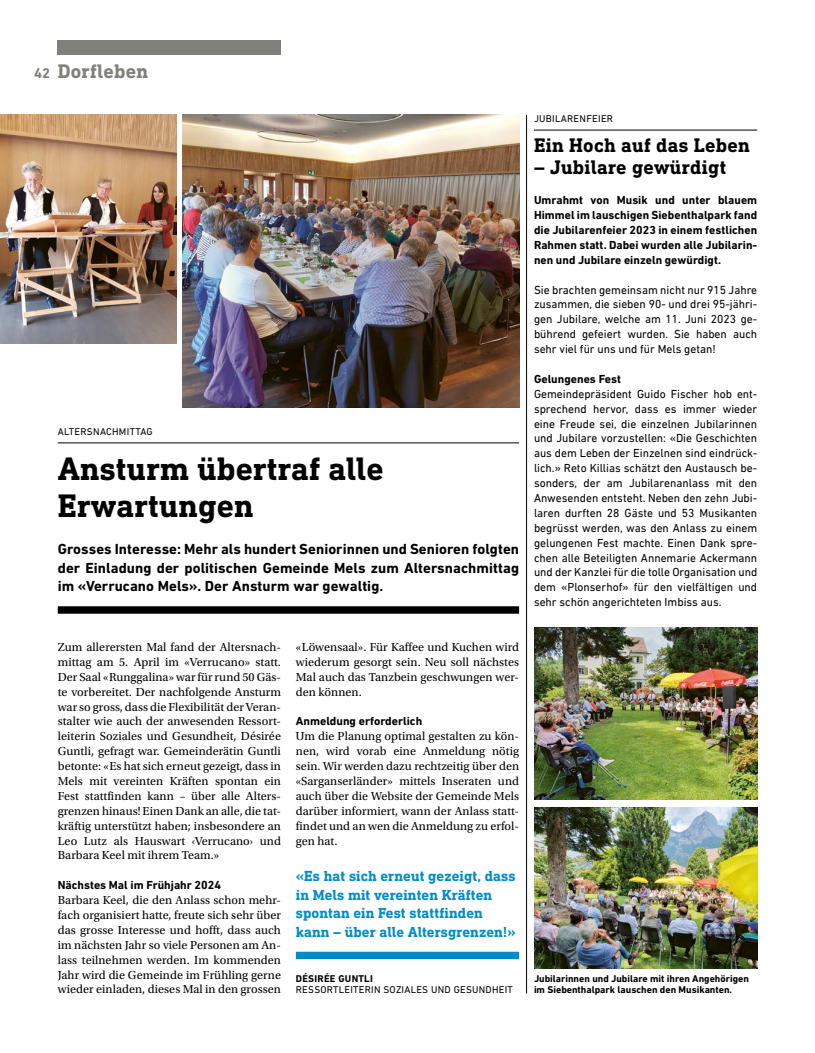
<style>
.page{position:relative;width:815px;height:1053px;background:#fff}
.page>*{position:absolute;margin:0;border:0;box-sizing:border-box;transform-origin:0 0}
.t1{font:700 33.12px/37.2px "DIN Next Slab Pro";letter-spacing:.005em;color:#000}
.t2{font:700 20px "DIN Next Slab Pro";letter-spacing:.015em;color:#000}
.t3{font:700 20px "DIN Next Slab Pro";letter-spacing:.015em;color:#81807a}
.t4{font:700 14.88px/18.6px "DIN Next LT Pro";letter-spacing:.005em;color:#000;text-align:justify}
.t5{font:700 14.88px/18.6px "DIN Next Slab Pro";letter-spacing:.005em;color:#008dc7}
.t6{font:12.25px/14.9px "Utopia Std";letter-spacing:.005em;color:#000;text-align:justify}
.t7{font:11.88px/14.9px "DIN Next LT Pro";color:#000;text-align:justify}
.t8{font:700 11.88px/14.9px "DIN Next LT Pro";color:#000;text-align:justify}
.t9{font:700 10px/11.9px "DIN Next LT Pro";color:#000}
.t10{font:10px "DIN Next LT Pro";letter-spacing:.025em;color:#000}
.t11{font:700 10px "DIN Next LT Pro";letter-spacing:.025em;color:#000}
.s1{font-family:"DIN Next LT Pro";font-size:14.38px}
</style>
<div class="page">
<div style="left:58px;top:40px;width:223px;height:15px;background:#81807a"></div>
<hr style="left:58px;top:442px;width:461px;height:1px;background:#000">
<div style="left:58px;top:606px;width:461px;height:7px;background:#000"></div>
<img style="left:0;top:115px;width:177px;height:229px">
<img style="left:183px;top:115px;width:336px;height:292px">
<img style="left:534px;top:628px;width:223px;height:171px">
<img style="left:534px;top:807px;width:223px;height:161px">
<hr style="left:534px;top:130px;width:223px;height:1px;background:#000">
<hr style="left:526px;top:115px;width:1px;height:878px;background:#000">
<div style="left:296px;top:951px;width:223px;height:8px;background:#008dc7"></div>
<h2 class="t3" style="left:34px;top:59px;width:116px"><span class="s1">42</span> Dorfleben</h2>
<p class="t10" style="left:58px;top:426px;width:97px">ALTERSNACHMITTAG</p>
<h1 class="t1" style="left:58px;top:449px;width:327px">Ansturm übertraf alle<br>Erwartungen</h1>
<p class="t4" style="left:58px;top:539px;width:463px">Grosses Interesse: Mehr als hundert Seniorinnen und Senioren folgten der Einladung der politischen Gemeinde Mels zum Altersnachmittag im «Verrucano Mels». Der Ansturm war gewaltig.</p>
<p class="t6" style="left:58px;top:639px;width:225px">Zum allerersten Mal fand der Altersnach&shy;mittag am 5. April im «Verrucano» statt.<br>Der Saal «Runggalina» war für rund 50 Gäs&shy;te vorbereitet. Der nachfolgende Ansturm war so gross, dass die Flexibilität der Veran&shy;stalter wie auch der anwesenden Ressort&shy;leiterin Soziales und Gesundheit, Désirée Guntli, gefragt war. Gemeinderätin Guntli betonte: «Es hat sich erneut gezeigt, dass in Mels mit vereinten Kräften spontan ein Fest stattfinden kann – über alle Alters&shy;grenzen hinaus! Einen Dank an alle, die tat&shy;kräftig unterstützt haben; insbesondere an Leo Lutz als Hauswart ‹Verrucano› und Barbara Keel mit ihrem Team.»</p>
<p class="t8" style="left:58px;top:877px;width:165px">Nächstes Mal im Frühjahr 2024</p>
<p class="t6" style="left:58px;top:892px;width:225px">Barbara Keel, die den Anlass schon mehr&shy;fach organisiert hatte, freute sich sehr über das grosse Interesse und hofft, dass auch im nächsten Jahr so viele Personen am An&shy;lass teilnehmen werden. Im kommenden Jahr wird die Gemeinde im Frühling gerne wieder einladen, dieses Mal in den grossen</p>
<p class="t6" style="left:296px;top:639px;width:225px">«Löwensaal». Für Kaffee und Kuchen wird wiederum gesorgt sein. Neu soll nächstes Mal auch das Tanzbein geschwungen wer&shy;den können.</p>
<p class="t8" style="left:296px;top:713px;width:128px">Anmeldung erforderlich</p>
<p class="t6" style="left:296px;top:729px;width:225px">Um die Planung optimal gestalten zu kön&shy;nen, wird vorab eine Anmeldung nötig sein. Wir werden dazu rechtzeitig über den «Sarganserländer» mittels Inseraten und auch über die Website der Gemeinde Mels darüber informiert, wann der Anlass statt&shy;findet und an wen die Anmeldung zu erfol&shy;gen hat.</p>
<p class="t5" style="left:296px;top:866px;width:222px">«Es hat sich erneut gezeigt, dass in Mels mit vereinten Kräften spontan ein Fest stattfinden kann – über alle Altersgrenzen!»</p>
<p class="t11" style="left:296px;top:972px;width:78px">DÉSIRÉE GUNTLI</p>
<p class="t10" style="left:296px;top:984px;width:219px">RESSORTLEITERIN SOZIALES UND GESUNDHEIT</p>
<p class="t10" style="left:534px;top:112px;width:81px">JUBILARENFEIER</p>
<h2 class="t2" style="left:534px;top:134px;width:217px">Ein Hoch auf das Leben</h2>
<h2 class="t2" style="left:534px;top:156px;width:194px">– Jubilare gewürdigt</h2>
<p class="t8" style="left:534px;top:193px;width:225px">Umrahmt von Musik und unter blauem Himmel im lauschigen Siebenthalpark fand die Jubilarenfeier 2023 in einem festlichen Rahmen statt. Dabei wurden alle Jubilarin&shy;nen und Jubilare einzeln gewürdigt.</p>
<p class="t7" style="left:534px;top:282px;width:225px">Sie brachten gemeinsam nicht nur 915 Jahre zusammen, die sieben 90- und drei 95-jähri&shy;gen Jubilare, welche am 11. Juni 2023 ge&shy;bührend gefeiert wurden. Sie haben auch sehr viel für uns und für Mels getan!</p>
<p class="t8" style="left:534px;top:371px;width:89px">Gelungenes Fest</p>
<p class="t7" style="left:534px;top:386px;width:225px">Gemeindepräsident Guido Fischer hob ent&shy;sprechend hervor, dass es immer wieder eine Freude sei, die einzelnen Jubilarinnen und Jubilare vorzustellen: «Die Geschichten aus dem Leben der Einzelnen sind eindrück&shy;lich.» Reto Killias schätzt den Austausch be&shy;sonders, der am Jubilarenanlass mit den Anwesenden entsteht. Neben den zehn Jubi&shy;laren durften 28 Gäste und 53 Musikanten begrüsst werden, was den Anlass zu einem gelungenen Fest machte. Einen Dank spre&shy;chen alle Beteiligten Annemarie Ackermann und der Kanzlei für die tolle Organisation und dem «Plonserhof» für den vielfältigen und sehr schön angerichteten Imbiss aus.</p>
<p class="t9" style="left:534px;top:972px;width:216px">Jubilarinnen und Jubilare mit ihren Angehörigen im Siebenthalpark lauschen den Musikanten.</p>
</div>
